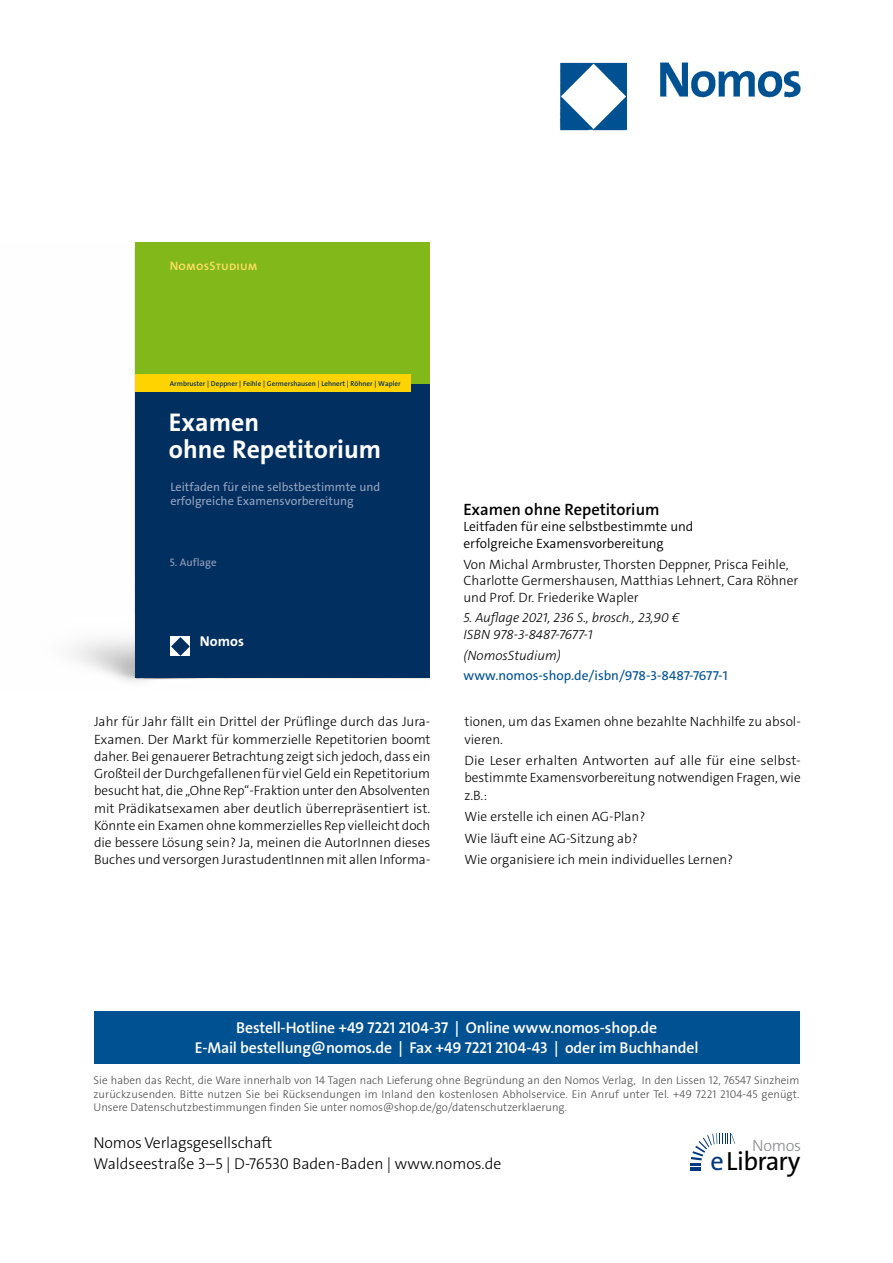
<style>
.page{position:relative;width:893px;height:1263px;background:#fff}
.page>*{position:absolute;margin:0;border:0;box-sizing:border-box;transform-origin:0 0}
.t1{font:26.4px "The Sans Os F";letter-spacing:-.03em;color:#000}
.t2{font:700 25.8px/27.2px "The Sans Os F";color:#fff}
.t3{font:600 16.5px "The Sans C5";color:#000}
.t4{font:300 16.2px "The Sans Os F";letter-spacing:-.02em;color:#87888a}
.t5{font:600 15.75px/21px "The Sans Os F";letter-spacing:-.01em;color:#fff;text-align:center}
.t6{font:300 15.75px/21px "The Sans Os F";color:#000}
.t7{font:700 14.25px "The Sans Os F";color:#fff}
.t8{font:300 13.5px/17.2px "The Sans C5";color:#000}
.t9{font:italic 300 13.5px/16.5px "The Sans C5";color:#000}
.t10{font:300 13.5px/16.5px "The Sans C5";color:#000}
.t11{font:13.5px "The Sans C5";color:#005192}
.t12{font:12.15px/14.7px "The Sans Os F";color:#98a2bf}
.t13{font:600 12.15px "The Sans Os F";letter-spacing:.015em;color:#ffdf62}
.t14{font:300 11.25px/13.5px "The Sans Os F";color:#4b4b4d;text-align:justify}
.t15{font:10.8px "The Sans Os F";color:#98a2bf}
.t16{font:600 7.2px "The Sans Os F";color:#002f60}
.s1{color:#003882}
</style>
<div class="page">
<img style="left:559px;top:62px;width:242px;height:69px">
<div style="left:94px;top:1011px;width:705px;height:52px;background:#005192"></div>
<svg style="left:690px;top:1133px;width:45px;height:38px"></svg>
<img style="left:71px;top:247px;width:358px;height:435px">
<div style="left:135px;top:383px;width:295px;height:294px;background:#002f60"></div>
<div style="left:135px;top:242px;width:295px;height:141px;background:#83b81a"></div>
<svg style="left:171px;top:637px;width:19px;height:19px"></svg>
<div style="left:135px;top:375px;width:275px;height:17px;background:#ffd300"></div>
<p class="t13" style="left:170px;top:258px;width:89px">NOMOSSTUDIUM</p>
<p class="t16" style="left:170px;top:379px;width:232px">Armbruster | Deppner | Feihle | Germershausen | Lehnert | Röhner | Wapler</p>
<h2 class="t2" style="left:169px;top:409px;width:214px">Examen<br>ohne Repetitorium</h2>
<p class="t12" style="left:170px;top:480px;width:211px">Leitfaden für eine selbstbestimmte und erfolgreiche Examensvorbereitung</p>
<p class="t15" style="left:170px;top:558px;width:48px">5. Auflage</p>
<p class="t7" style="left:200px;top:632px;width:46px">Nomos</p>
<p class="t3" style="left:463px;top:499px;width:198px">Examen ohne Repetitorium</p>
<p class="t10" style="left:463px;top:519px;width:231px">Leitfaden für eine selbstbestimmte und erfolgreiche Examensvorbereitung</p>
<p class="t8" style="left:463px;top:556px;width:336px;line-height:16.5px">Von Michal Armbruster, Thorsten Deppner, Prisca Feihle,<br>Charlotte Germershausen, Matthias Lehnert, Cara Röhner und Prof. Dr. Friederike Wapler</p>
<p class="t9" style="left:463px;top:610px;width:218px">5. Auflage 2021, 236 S., brosch., 23,90 €<br>ISBN 978-3-8487-7677-1</p>
<p class="t9" style="left:463px;top:647px;width:99px">(NomosStudium)</p>
<p class="t11" style="left:463px;top:667px;width:266px">www.nomos-shop.de/isbn/978-3-8487-7677-1</p>
<p class="t8" style="left:94px;top:713px;width:338px;text-align:justify">Jahr für Jahr fällt ein Drittel der Prüflinge durch das Jura-Examen. Der Markt für kommerzielle Repetitorien boomt daher. Bei genauerer Betrachtung zeigt sich jedoch, dass ein Großteil der Durchgefallenen für viel Geld ein Repetitorium besucht hat, die „Ohne Rep“-Fraktion unter den Absolventen mit Prädikatsexamen aber deutlich überrepräsentiert ist.<br>Könnte ein Examen ohne kommerzielles Rep vielleicht doch die bessere Lösung sein? Ja, meinen die AutorInnen dieses Buches und versorgen JurastudentInnen mit allen Informa-</p>
<p class="t8" style="left:464px;top:713px;width:338px">tionen, um das Examen ohne bezahlte Nachhilfe zu absol&shy;vieren.</p>
<p class="t8" style="left:464px;top:752px;width:338px;text-align:justify">Die Leser erhalten Antworten auf alle für eine selbst&shy;bestimmte Examensvorbereitung notwendigen Fragen, wie z.B.:</p>
<p class="t8" style="left:464px;top:806px;width:270px;line-height:21.5px">Wie erstelle ich einen AG-Plan?<br>Wie läuft eine AG-Sitzung ab?<br>Wie organisiere ich mein individuelles Lernen?</p>
<p class="t5" style="left:195px;top:1017px;width:505px">Bestell-Hotline +49 7221 2104-37 | Online www.nomos-shop.de<br>E-Mail bestellung@nomos.de | Fax +49 7221 2104-43 | oder im Buchhandel</p>
<p class="t14" style="left:94px;top:1074px;width:707px">Sie haben das Recht, die Ware innerhalb von 14 Tagen nach Lieferung ohne Begründung an den Nomos Verlag, In den Lissen 12, 76547 Sinzheim zurückzusenden. Bitte nutzen Sie bei Rücksendungen im Inland den kostenlosen Abholservice. Ein Anruf unter Tel. +49 7221 2104-45 genügt.<br>Unsere Datenschutzbestimmungen finden Sie unter nomos@shop.de/go/datenschutzerklaerung.</p>
<p class="t6" style="left:94px;top:1133px;width:409px">Nomos Verlagsgesellschaft<br>Waldseestraße 3–5 | D-76530 Baden-Baden | www.nomos.de</p>
<p class="t4" style="left:752px;top:1135px;width:51px">Nomos</p>
<h1 class="t1" style="left:710px;top:1151px;width:91px"><span class="s1">e</span>Library</h1>
</div>
